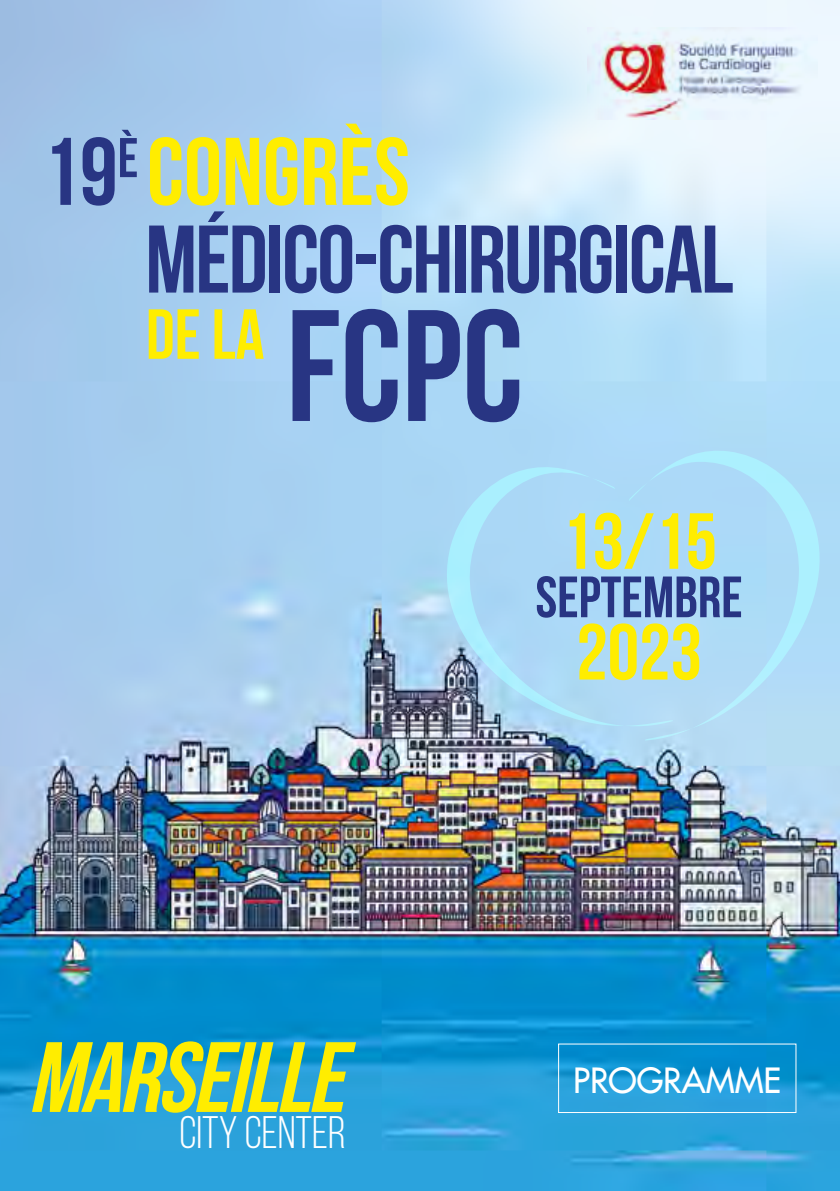
<style>
.page{position:relative;width:840px;height:1191px;background:#fff}
.page>*{position:absolute;margin:0;border:0;box-sizing:border-box;transform-origin:0 0}
.t1{font:700 158.2px "Bebas Neue";color:#283583}
.t2{font:italic 700 99.6px "Bebas Neue";color:#ffed00}
.t3{font:700 95.8px/87.6px "Bebas Neue";letter-spacing:-.02em;color:#283583}
.t4{font:700 79.2px "Bebas Neue";color:#ffed00}
.t5{font:700 70.6px "Bebas Neue";color:#ffed00}
.t6{font:700 58.2px "Bebas Neue";color:#283583}
.t7{font:45.6px "Bebas Neue";color:#fff}
.t8{font:34px "Futura LT";color:#fff}
.s1{font-style:inherit}
.s2{color:#ffed00}
</style>
<div class="page">
<img style="left:0;top:0;width:839px;height:1191px">
<img style="left:587px;top:27px;width:229px;height:92px">
<svg style="left:439px;top:463px;width:189px;height:265px;background:#a7d4f0"></svg>
<svg style="left:628px;top:448px;width:197px;height:292px;background:#aedcf7"></svg>
<div style="left:557px;top:1043px;width:239px;height:70px;border:1px solid #fff"></div>
<p class="t3" style="left:145px;top:127px;width:589px;text-indent:-103px"><span class="s1">1</span>9<sup>È</sup><span class="s2">CONGRÈS<br></span>MÉDICO-CHIRURGICAL</p>
<p class="t5" style="left:146px;top:296px;width:120px">DELA</p>
<h1 class="t1" style="left:286px;top:279px;width:239px">FCPC</h1>
<p class="t2" style="left:28px;top:1022px;width:340px">MARSEILLE</p>
<p class="t7" style="left:179px;top:1108px;width:168px">CITY CENTER</p>
<p class="t4" style="left:561px;top:498px;width:157px">13/15</p>
<p class="t6" style="left:535px;top:565px;width:208px">SEPTEMBRE</p>
<p class="t4" style="left:576px;top:608px;width:127px">2023</p>
<p class="t8" style="left:573px;top:1058px;width:209px">PROGRAMME</p>
</div>
